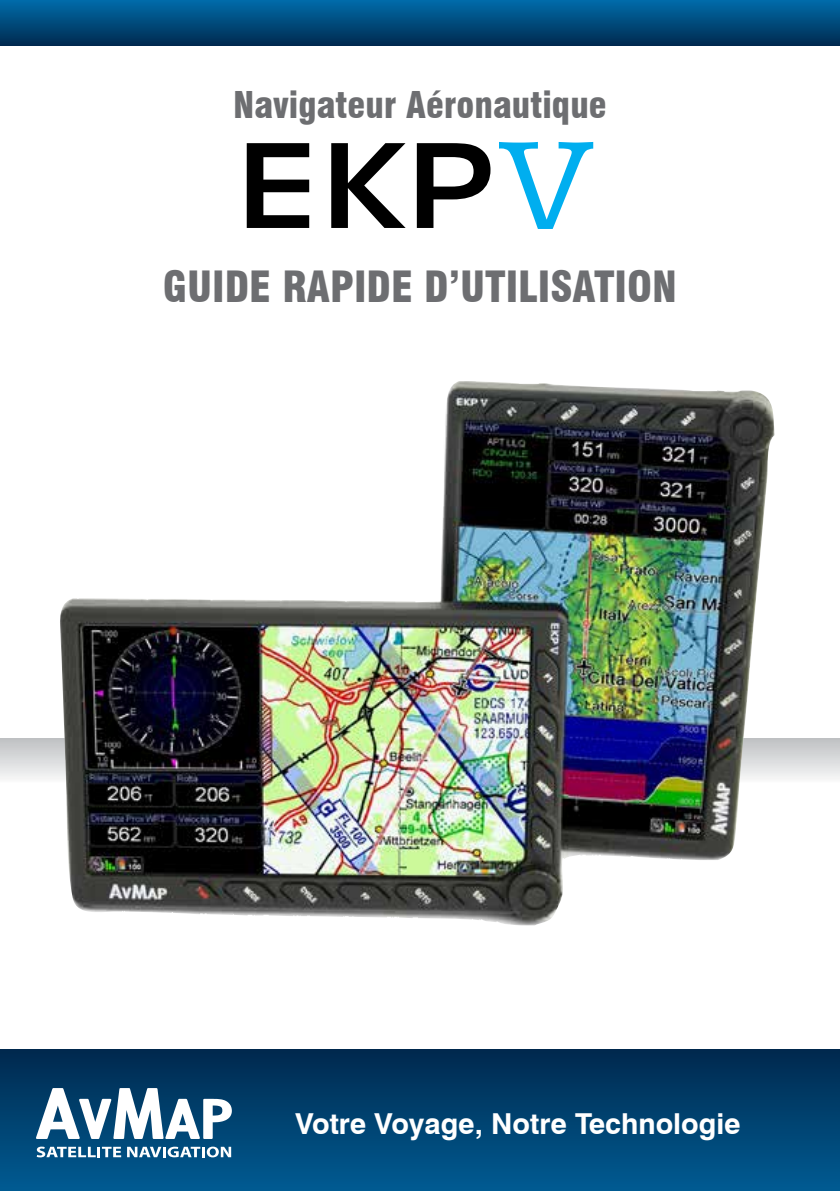
<style>
.page{position:relative;width:840px;height:1191px;background:#fff}
.page>*{position:absolute;margin:0;border:0;box-sizing:border-box;transform-origin:0 0}
.t1{font:900 condensed 42px "Swiss 721 BT";color:#6d6e71}
.t2{font:900 condensed 36px "Swiss 721 BT";color:#6d6e71}
.t3{font:700 28.8px "Swiss 721 BT";color:#fff}
</style>
<div class="page">
<div style="left:0;top:1049px;width:839px;height:142px;background:linear-gradient(to bottom,#00294e,#005b92)"></div>
<svg style="left:246px;top:143px;width:244px;height:85px"></svg>
<svg style="left:499px;top:142px;width:94px;height:87px"></svg>
<svg style="left:36px;top:1088px;width:196px;height:51px"></svg>
<svg style="left:37px;top:1146px;width:84px;height:11px"></svg>
<svg style="left:127px;top:1146px;width:104px;height:11px"></svg>
<div style="left:0;top:0;width:839px;height:45px;background:linear-gradient(to bottom,#006baa,#002b50)"></div>
<img style="left:59px;top:381px;width:716px;height:544px">
<p class="t2" style="left:233px;top:83px;width:375px">Navigateur Aéronautique</p>
<h1 class="t1" style="left:163px;top:262px;width:515px">GUIDE RAPIDE D’UTILISATION</h1>
<p class="t3" style="left:295px;top:1106px;width:446px">Votre Voyage, Notre Technologie</p>
</div>
